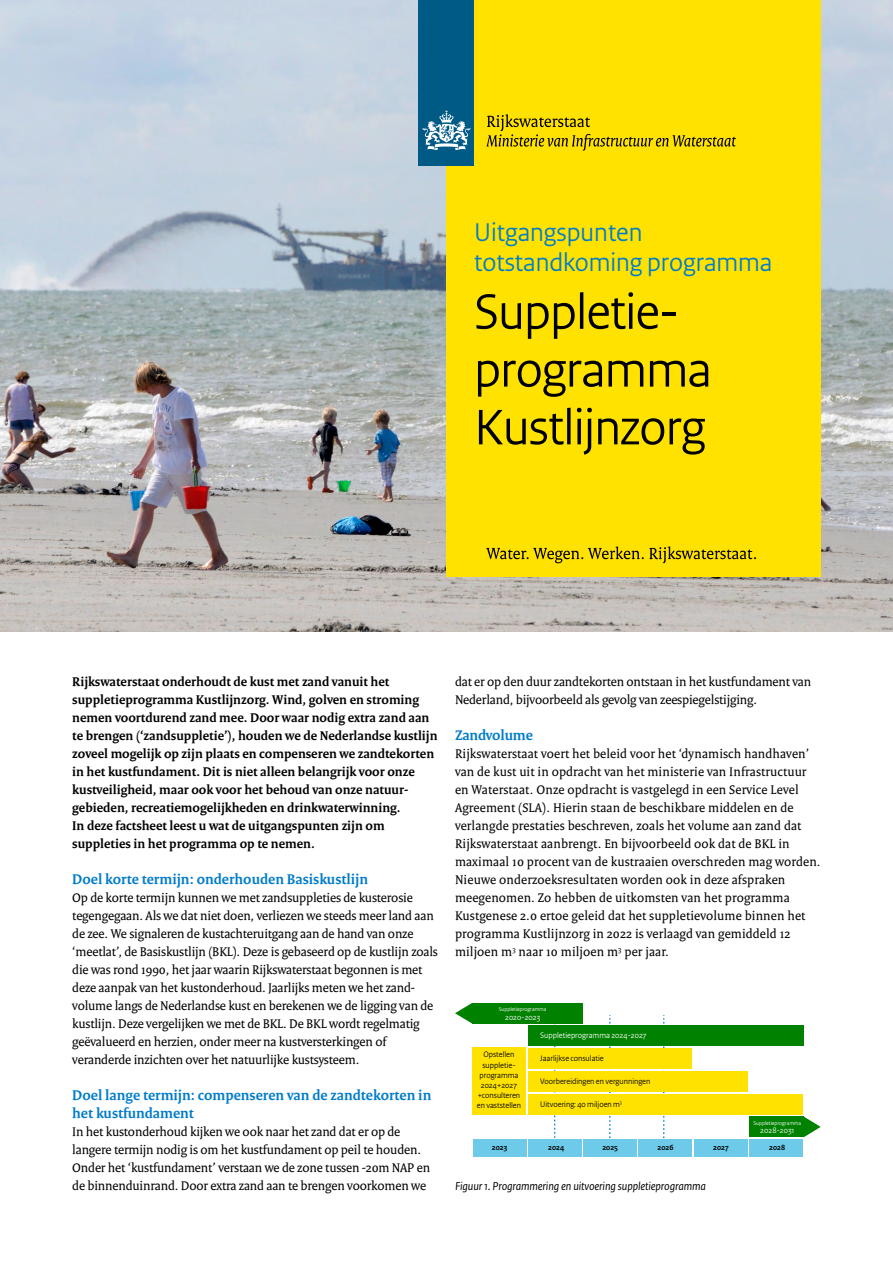
<style>
.page{position:relative;width:893px;height:1263px;background:#fff}
.page>*{position:absolute;margin:0;border:0;box-sizing:border-box;transform-origin:0 0}
._01_RO_Chapeau{font:52.5px/57.8px "Rijksoverheid Sans Heading";letter-spacing:-.015em;color:#000}
._01_RO_Chapeau-2{font:27px "Rijksoverheid Sans Heading";color:#007ccb}
._05_RO_Alineakop{font:700 15px/18px "Rijksoverheid Serif";color:#007ccb}
._12_RO_Opsomming_Bul{font:13.5px/18px "Rijksoverheid Serif";letter-spacing:-.01em;color:#000}
._12_RO_Opsomming_Bul-2{font:13.5px/18px "Rijksoverheid Serif";letter-spacing:.01em;color:#000}
._09_RO_Inleiding{font:700 13.5px/18px "Rijksoverheid Serif";color:#000}
.t1{font:italic 12px "Rijksoverheid Sans Text";letter-spacing:-.01em;color:#000}
.t2{font:8.4px/10.2px "Rijksoverheid Sans Heading";color:#000;text-align:center}
.t3{font:8.4px "Rijksoverheid Sans Heading";color:#fff}
.t4{font:700 7.95px "Rijksoverheid Sans Heading";color:#000}
.t5{font:5.7px "Rijksoverheid Sans Heading";color:#fff}
</style>
<div class="page">
<img style="left:0;top:0;width:893px;height:631px">
<div style="left:446px;top:0;width:375px;height:576px;background:#ffe200"></div>
<svg style="left:609px;top:1015px;width:1px;height:124px"></svg>
<svg style="left:663px;top:1015px;width:1px;height:124px"></svg>
<svg style="left:554px;top:1023px;width:1px;height:115px"></svg>
<div style="left:528px;top:1048px;width:164px;height:20px;background:#ffe200"></div>
<div style="left:528px;top:1025px;width:275px;height:21px;background:#008100"></div>
<div style="left:528px;top:1070px;width:220px;height:21px;background:#ffe200"></div>
<div style="left:528px;top:1094px;width:275px;height:20px;background:#ffe200"></div>
<div style="left:472px;top:1048px;width:54px;height:67px;background:#ffe200"></div>
<div style="left:472px;top:1139px;width:54px;height:18px;background:#6dcbe9"></div>
<div style="left:528px;top:1139px;width:54px;height:18px;background:#6dcbe9"></div>
<div style="left:583px;top:1139px;width:54px;height:18px;background:#6dcbe9"></div>
<div style="left:638px;top:1139px;width:54px;height:18px;background:#6dcbe9"></div>
<div style="left:694px;top:1139px;width:54px;height:18px;background:#6dcbe9"></div>
<div style="left:749px;top:1139px;width:54px;height:18px;background:#6dcbe9"></div>
<div style="left:749px;top:1116px;width:55px;height:21px;background:#008100"></div>
<svg style="left:804px;top:1116px;width:17px;height:21px"></svg>
<div style="left:472px;top:1003px;width:110px;height:20px;background:#008100"></div>
<svg style="left:455px;top:1003px;width:17px;height:20px"></svg>
<div style="left:419px;top:0;width:55px;height:166px;background:#005a86"></div>
<svg style="left:423px;top:110px;width:47px;height:40px"></svg>
<svg style="left:486px;top:114px;width:250px;height:37px"></svg>
<svg style="left:486px;top:547px;width:270px;height:16px"></svg>
<h2 class="_01_RO_Chapeau-2" style="left:474px;top:217px;width:170px">Uitgangspunten</h2>
<h2 class="_01_RO_Chapeau-2" style="left:474px;top:247px;width:300px">totstandkoming programma</h2>
<h2 class="_01_RO_Chapeau" style="left:474px;top:283px;width:239px">Suppletie&shy;programma<br>Kustlijnzorg</h2>
<p class="_09_RO_Inleiding" style="left:72px;top:672px;width:367px">Rijkswaterstaat onderhoudt de kust met zand vanuit het suppletieprogramma Kustlijnzorg. Wind, golven en stroming nemen voortdurend zand mee. Door waar nodig extra zand aan te brengen (‘zandsuppletie’), houden we de Nederlandse kustlijn zoveel mogelijk op zijn plaats en compenseren we zandtekorten in het kustfundament. Dit is niet alleen belangrijk voor onze kustveiligheid, maar ook voor het behoud van onze natuur&shy;gebieden, recreatiemogelijkheden en drinkwaterwinning.<br>In deze factsheet leest u wat de uitgangspunten zijn om suppleties in het programma op te nemen.</p>
<h5 class="_05_RO_Alineakop" style="left:72px;top:870px;width:297px">Doel korte termijn: onderhouden Basiskustlijn</h5>
<p class="_12_RO_Opsomming_Bul" style="left:72px;top:888px;width:367px">Op de korte termijn kunnen we met zandsuppleties de kusterosie tegengegaan. Als we dat niet doen, verliezen we steeds meer land aan de zee. We signaleren de kustachteruitgang aan de hand van onze ‘meetlat’, de Basiskustlijn (BKL). Deze is gebaseerd op de kustlijn zoals die was rond 1990, het jaar waarin Rijkswaterstaat begonnen is met deze aanpak van het kustonderhoud. Jaarlijks meten we het zand&shy;volume langs de Nederlandse kust en berekenen we de ligging van de kustlijn. Deze vergelijken we met de BKL. De BKL wordt regelmatig geëvalueerd en herzien, onder meer na kustversterkingen of veranderde inzichten over het natuurlijke kustsysteem.</p>
<h5 class="_05_RO_Alineakop" style="left:72px;top:1086px;width:361px">Doel lange termijn: compenseren van de zandtekorten in het kustfundament</h5>
<p class="_12_RO_Opsomming_Bul" style="left:72px;top:1122px;width:359px">In het kustonderhoud kijken we ook naar het zand dat er op de langere termijn nodig is om het kustfundament op peil te houden.<br>Onder het ‘kustfundament’ verstaan we de zone tussen -20m NAP en de binnenduinrand. Door extra zand aan te brengen voorkomen we</p>
<p class="_12_RO_Opsomming_Bul" style="left:455px;top:672px;width:358px">dat er op den duur zandtekorten ontstaan in het kustfundament van<br>Nederland, bijvoorbeeld als gevolg van zeespiegelstijging.</p>
<h5 class="_05_RO_Alineakop" style="left:455px;top:726px;width:79px">Zandvolume</h5>
<p class="_12_RO_Opsomming_Bul-2" style="left:455px;top:744px;width:367px">Rijkswaterstaat voert het beleid voor het ‘dynamisch handhaven’ van de kust uit in opdracht van het ministerie van Infrastructuur en Waterstaat. Onze opdracht is vastgelegd in een Service Level Agreement (SLA). Hierin staan de beschikbare middelen en de verlangde prestaties beschreven, zoals het volume aan zand dat Rijkswaterstaat aanbrengt. En bijvoorbeeld ook dat de BKL in maximaal 10 procent van de kustraaien overschreden mag worden.<br>Nieuwe onderzoeksresultaten worden ook in deze afspraken meegenomen. Zo hebben de uitkomsten van het programma Kustgenese 2.0 ertoe geleid dat het suppletievolume binnen het programma Kustlijnzorg in 2022 is verlaagd van gemiddeld 12 miljoen m<sup>3</sup> naar 10 miljoen m<sup>3</sup> per jaar.</p>
<p class="t5" style="left:499px;top:1005px;width:49px">Suppletieprogramma</p>
<p class="t3" style="left:505px;top:1012px;width:37px">2020-2023</p>
<p class="t2" style="left:477px;top:1050px;width:46px">Opstellen suppletie&shy;programma<br>2024+2027 +consulteren en vaststellen</p>
<p class="t3" style="left:540px;top:1030px;width:108px">Suppletieprogramma 2024-2027</p>
<p class="t2" style="left:540px;top:1053px;width:65px">Jaarlijkse consulatie</p>
<p class="t2" style="left:540px;top:1076px;width:112px">Voorbereidingen en vergunningen</p>
<p class="t2" style="left:540px;top:1099px;width:83px">Uitvoering: 40 miljoen m<sup>3</sup></p>
<p class="t5" style="left:753px;top:1120px;width:49px">Suppletieprogramma</p>
<p class="t3" style="left:760px;top:1126px;width:36px">2028-2031</p>
<p class="t4" style="left:492px;top:1143px;width:17px">2023</p>
<p class="t4" style="left:548px;top:1143px;width:17px">2024</p>
<p class="t4" style="left:602px;top:1143px;width:17px">2025</p>
<p class="t4" style="left:658px;top:1143px;width:17px">2026</p>
<p class="t4" style="left:713px;top:1143px;width:17px">2027</p>
<p class="t4" style="left:769px;top:1143px;width:17px">2028</p>
<p class="t1" style="left:455px;top:1179px;width:253px">Figuur 1. Programmering en uitvoering suppletieprogramma</p>
</div>
